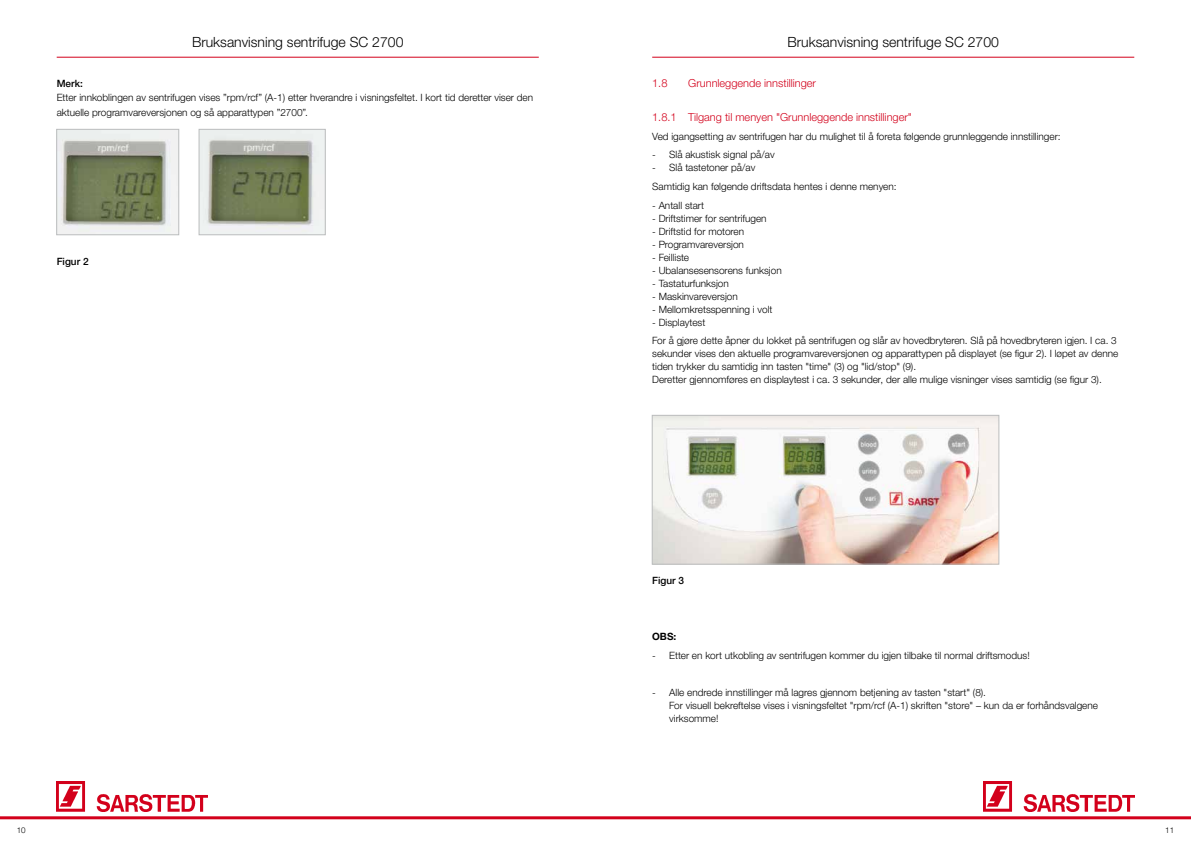
<style>
.page{position:relative;width:1191px;height:842px;background:#fff}
.page>*{position:absolute;margin:0;border:0;box-sizing:border-box;transform-origin:0 0}
.t1{font:300 14px "Helvetica Neue LTW1 G";color:#000}
.t2{font:300 11px "Helvetica Neue LTW1 G";color:#d3001b}
.t3{font:300 10px/13px "Helvetica Neue LTW1 G";color:#000}
.t4{font:500 10px "Helvetica Neue LTW1 G";color:#000}
.t5{font:700 10px "Helvetica Neue LTW1 G";color:#000}
.t6{font:300 8px "Helvetica Neue LTW1 G";color:#000}
</style>
<div class="page">
<hr style="left:57px;top:57px;width:482px;height:1px;background:#d3001b">
<hr style="left:652px;top:57px;width:482px;height:1px;background:#d3001b">
<hr style="left:0;top:816px;width:1191px;height:3px;background:#d3001b">
<img style="left:983px;top:782px;width:151px;height:29px">
<img style="left:57px;top:782px;width:150px;height:29px">
<img style="left:59px;top:131px;width:118px;height:102px">
<div style="left:57px;top:129px;width:122px;height:106px;border:1px solid #bbbdbe"></div>
<img style="left:201px;top:131px;width:122px;height:102px">
<div style="left:199px;top:129px;width:126px;height:106px;border:1px solid #bbbdbe"></div>
<img style="left:654px;top:417px;width:343px;height:145px">
<div style="left:652px;top:415px;width:347px;height:149px;border:1px solid #bbbdbe"></div>
<h1 class="t1" style="left:192px;top:33px;width:213px">Bruksanvisning sentrifuge SC 2700</h1>
<h1 class="t1" style="left:787px;top:33px;width:213px">Bruksanvisning sentrifuge SC 2700</h1>
<p class="t4" style="left:57px;top:77px;width:28px">Merk:</p>
<p class="t3" style="left:57px;top:90px;width:478px;line-height:14.8px">Etter innkoblingen av sentrifugen vises ”rpm/rcf” (A-1) etter hverandre i visningsfeltet. I kort tid deretter viser den aktuelle programvareversjonen og så apparattypen ”2700”.</p>
<p class="t4" style="left:57px;top:255px;width:33px">Figur 2</p>
<p class="t2" style="left:652px;top:77px;width:17px">1.8</p>
<p class="t2" style="left:688px;top:77px;width:129px">Grunnleggende innstillinger</p>
<p class="t2" style="left:652px;top:110px;width:261px">1.8.1 Tilgang til menyen "Grunnleggende innstillinger"</p>
<p class="t3" style="left:652px;top:130px;width:410px">Ved igangsetting av sentrifugen har du mulighet til å foreta følgende grunnleggende innstillinger:</p>
<p class="t3" style="left:652px;top:148px;width:124px">- Slå akustisk signal på/av</p>
<p class="t3" style="left:652px;top:158px;width:246px;line-height:18.7px">- Slå tastetoner på/av<br>Samtidig kan følgende driftsdata hentes i denne menyen:</p>
<p class="t3" style="left:652px;top:199px;width:53px">- Antall start</p>
<p class="t3" style="left:652px;top:212px;width:116px">- Driftstimer for sentrifugen</p>
<p class="t3" style="left:652px;top:225px;width:93px">- Driftstid for motoren</p>
<p class="t3" style="left:652px;top:238px;width:93px">- Programvareversjon</p>
<p class="t3" style="left:652px;top:251px;width:38px">- Feilliste</p>
<p class="t3" style="left:652px;top:264px;width:131px">- Ubalansesensorens funksjon</p>
<p class="t3" style="left:652px;top:277px;width:78px">- Tastaturfunksjon</p>
<p class="t3" style="left:652px;top:290px;width:87px">- Maskinvareversjon</p>
<p class="t3" style="left:652px;top:303px;width:122px">- Mellomkretsspenning i volt</p>
<p class="t3" style="left:652px;top:313px;width:466px;line-height:18.7px">- Displaytest<br>For å gjøre dette åpner du lokket på sentrifugen og slår av hovedbryteren. Slå på hovedbryteren igjen. I ca. 3</p>
<p class="t3" style="left:652px;top:347px;width:467px">sekunder vises den aktuelle programvareversjonen og apparattypen på displayet (se figur 2). I løpet av denne tiden trykker du samtidig inn tasten "time" (3) og "lid/stop" (9).<br>Deretter gjennomføres en displaytest i ca. 3 sekunder, der alle mulige visninger vises samtidig (se figur 3).</p>
<p class="t4" style="left:652px;top:575px;width:33px">Figur 3</p>
<p class="t5" style="left:652px;top:631px;width:26px">OBS:</p>
<p class="t3" style="left:652px;top:649px;width:379px">- Etter en kort utkobling av sentrifugen kommer du igjen tilbake til normal driftsmodus!</p>
<p class="t3" style="left:669px;top:686px;width:430px;text-indent:-17px">- Alle endrede innstillinger må lagres gjennom betjening av tasten "start" (8).<br>For visuell bekreftelse vises i visningsfeltet "rpm/rcf (A-1) skriften "store" – kun da er forhåndsvalgene virksomme!</p>
<p class="t6" style="left:17px;top:825px;width:10px">10</p>
<p class="t6" style="left:1165px;top:825px;width:10px">11</p>
</div>
